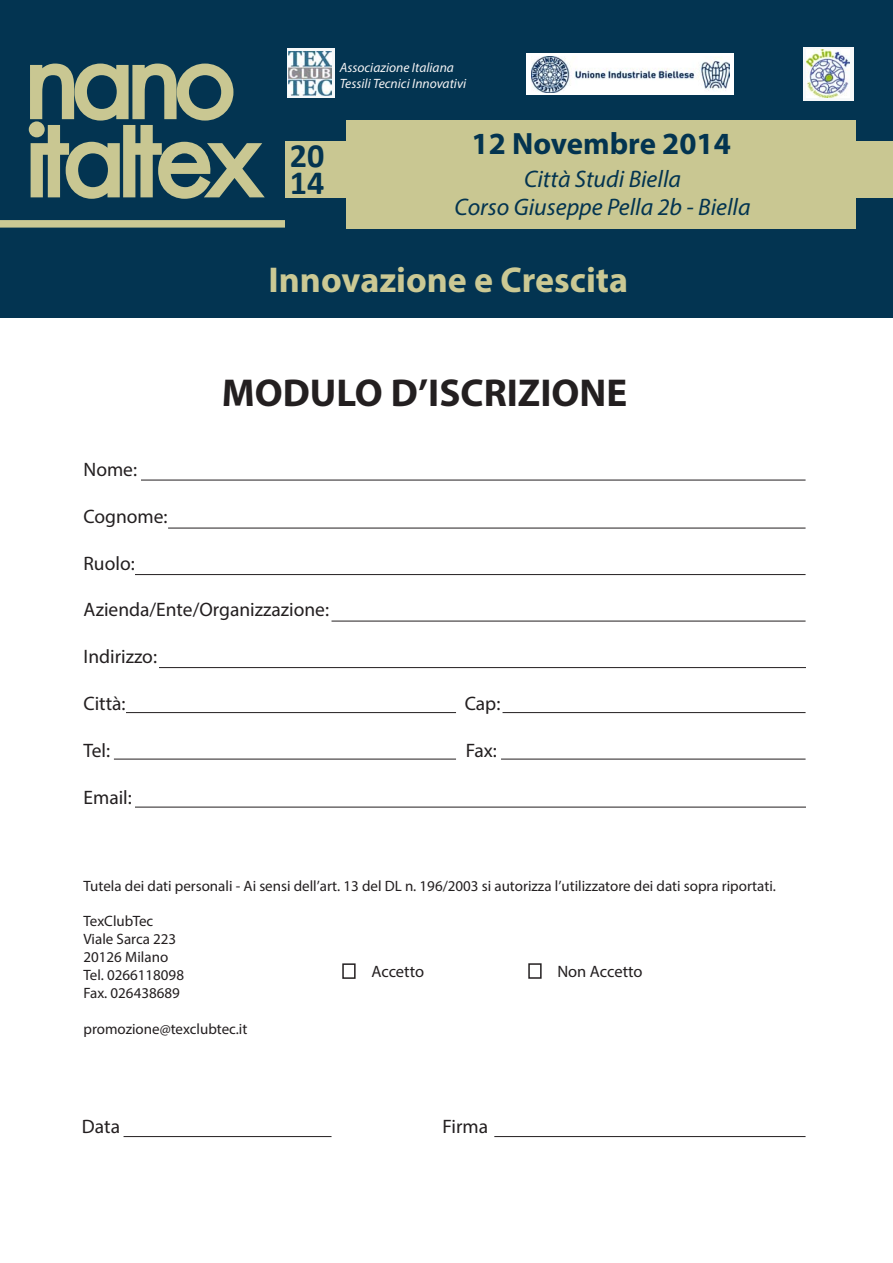
<style>
.page{position:relative;width:893px;height:1263px;background:#fff}
.page>*{position:absolute;margin:0;border:0;box-sizing:border-box;transform-origin:0 0}
.t1{font:700 39px "Myriad Pro";color:#231f20}
.t2{font:700 36px "Myriad Pro";color:#cbc994}
.t3{font:700 34.05px/27px "Calibri";color:#033450}
.t4{font:700 30.9px "Myriad Pro";color:#033450}
.t5{font:italic 24px/28.8px "Myriad Pro";color:#033450;text-align:center}
.t6{font:19.5px "Myriad Pro";color:#231f20}
.t7{font:16.5px "Myriad Pro";letter-spacing:-.005em;color:#231f20}
.t8{font:15px/18px "Myriad Pro";color:#231f20}
.t9{font:italic 13.5px/16.2px "Myriad Pro";color:#f4f3f4}
</style>
<div class="page">
<div style="left:0;top:0;width:893px;height:318px;background:#033451"></div>
<svg style="left:30px;top:64px;width:235px;height:135px;background:#657c71"></svg>
<div style="left:285px;top:142px;width:608px;height:56px;background:#c9c792"></div>
<div style="left:0;top:220px;width:285px;height:8px;background:#cbc994"></div>
<div style="left:346px;top:120px;width:510px;height:108px;background:#c9c792"></div>
<div style="left:342px;top:963px;width:14px;height:16px;background:#fff;border:2px solid #231f20"></div>
<div style="left:528px;top:963px;width:14px;height:16px;background:#fff;border:2px solid #231f20"></div>
<div style="left:287px;top:49px;width:48px;height:49px;background:#f6f8f9"></div>
<img style="left:289px;top:51px;width:43px;height:45px">
<div style="left:803px;top:47px;width:50px;height:54px;background:#f6f8f9"></div>
<img style="left:807px;top:50px;width:43px;height:48px">
<div style="left:526px;top:53px;width:208px;height:41px;background:#fff"></div>
<img style="left:531px;top:56px;width:198px;height:36px">
<p class="t9" style="left:340px;top:59px;width:128px">Associazione Italiana<br>Tessili Tecnici Innovativi</p>
<h3 class="t3" style="left:290px;top:141px;width:36px">20<br>14</h3>
<h3 class="t4" style="left:472px;top:123px;width:261px">12 Novembre 2014</h3>
<h3 class="t5" style="left:455px;top:164px;width:297px">Città Studi Biella<br>Corso Giuseppe Pella 2b - Biella</h3>
<h2 class="t2" style="left:268px;top:256px;width:361px">Innovazione e Crescita</h2>
<h1 class="t1" style="left:222px;top:367px;width:407px">MODULO D’ISCRIZIONE</h1>
<h3 class="t6" style="left:84px;top:457px;width:55px">Nome:</h3>
<h3 class="t6" style="left:84px;top:504px;width:86px">Cognome:</h3>
<h3 class="t6" style="left:84px;top:551px;width:53px">Ruolo:</h3>
<h3 class="t6" style="left:84px;top:598px;width:247px">Azienda/Ente/Organizzazione:</h3>
<h3 class="t6" style="left:84px;top:645px;width:75px">Indirizzo:</h3>
<h3 class="t6" style="left:84px;top:691px;width:44px">Città:</h3>
<h3 class="t6" style="left:465px;top:691px;width:37px">Cap:</h3>
<h3 class="t6" style="left:84px;top:738px;width:28px">Tel:</h3>
<h3 class="t6" style="left:466px;top:738px;width:33px">Fax:</h3>
<h3 class="t6" style="left:84px;top:785px;width:50px">Email:</h3>
<p class="t8" style="left:84px;top:877px;width:694px">Tutela dei dati personali - Ai sensi dell’art. 13 del DL n. 196/2003 si autorizza l’utilizzatore dei dati sopra riportati.</p>
<p class="t8" style="left:84px;top:911px;width:102px">TexClubTec<br>Viale Sarca 223<br>20126 Milano<br>Tel. 0266118098<br>Fax. 026438689</p>
<p class="t8" style="left:84px;top:1019px;width:165px">promozione@texclubtec.it</p>
<p class="t7" style="left:371px;top:961px;width:54px">Accetto</p>
<p class="t7" style="left:557px;top:961px;width:87px">Non Accetto</p>
<h3 class="t6" style="left:82px;top:1114px;width:40px">Data</h3>
<h3 class="t6" style="left:443px;top:1114px;width:47px">Firma</h3>
</div>
